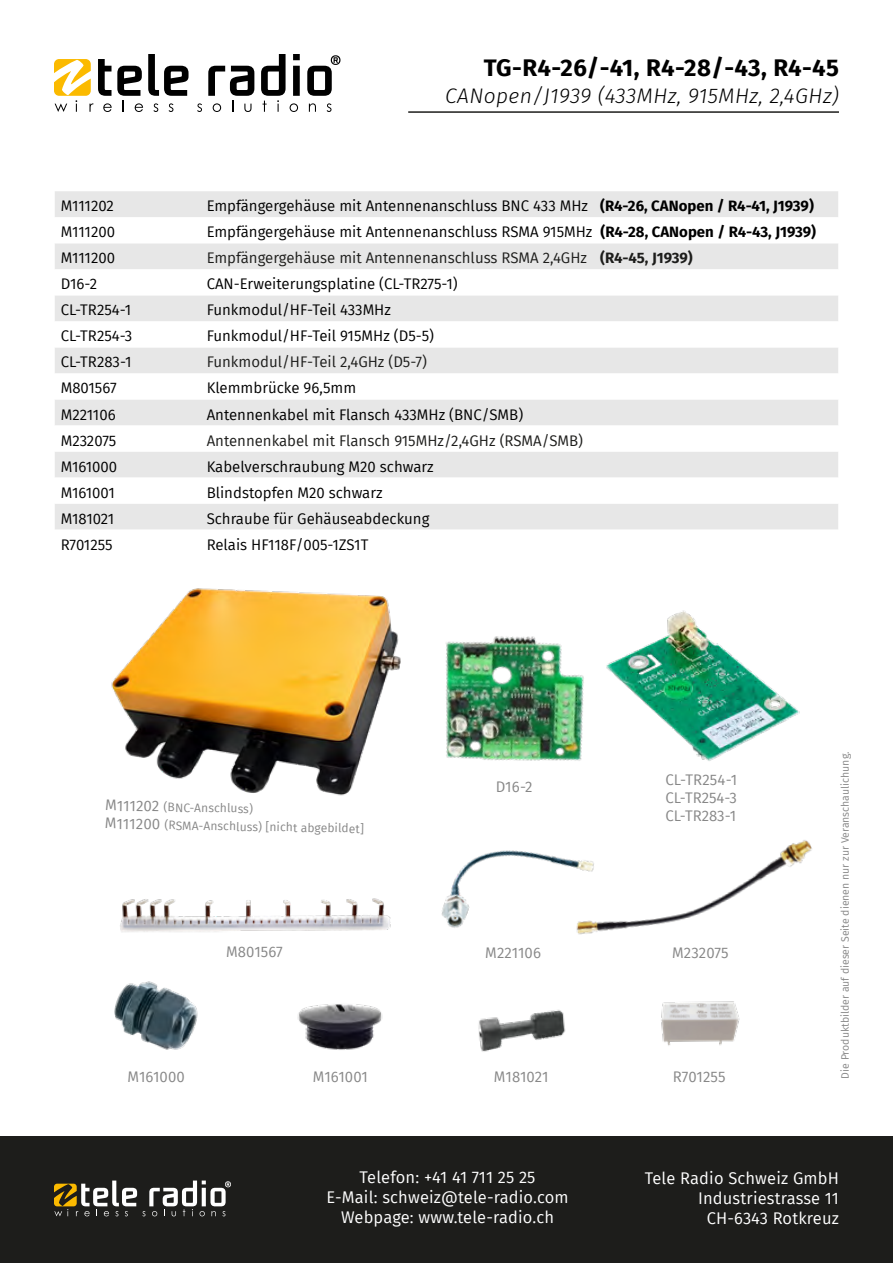
<style>
.page{position:relative;width:893px;height:1263px;background:#fff}
.page>*{position:absolute;margin:0;border:0;box-sizing:border-box;transform-origin:0 0}
.t1{font:700 24px "Fira Sans";color:#000}
.t2{font:italic 300 21px "Fira Sans";letter-spacing:.02em;color:#000}
.t3{font:16.5px/19.8px "Fira Sans";letter-spacing:.01em;color:#fff;text-align:center}
.t4{font:15px "Fira Sans";color:#000}
.t5{font:15px "Fira Sans";color:#1d1d1b}
.t6{font:15px/18px "Fira Sans";color:#878787;text-align:justify}
.t7{font:12px/18px "Fira Sans";color:#878787}
.t8{font:10.5px "Fira Sans";color:#878787}
.s1{font-weight:700}
.s2{font-size:15px}
</style>
<div class="page">
<svg style="left:197px;top:103px;width:5px;height:9px"></svg>
<svg style="left:309px;top:103px;width:7px;height:9px"></svg>
<svg style="left:327px;top:103px;width:4px;height:9px"></svg>
<svg style="left:54px;top:54px;width:135px;height:58px"></svg>
<svg style="left:208px;top:66px;width:46px;height:46px"></svg>
<svg style="left:261px;top:54px;width:39px;height:58px"></svg>
<svg style="left:307px;top:55px;width:33px;height:41px"></svg>
<div style="left:1px;top:1136px;width:892px;height:126px;background:#1d1d1b"></div>
<svg style="left:54px;top:1180px;width:177px;height:36px"></svg>
<hr style="left:408px;top:111px;width:431px;height:2px;background:#1d1d1b">
<div style="left:55px;top:191px;width:783px;height:26px;background:#e7e7e7"></div>
<svg style="left:55px;top:243px;width:783px;height:287px;fill:#e7e7e7"></svg>
<img style="left:120px;top:898px;width:271px;height:34px">
<img style="left:114px;top:981px;width:84px;height:69px">
<img style="left:297px;top:1004px;width:86px;height:46px">
<img style="left:613px;top:610px;width:187px;height:151px">
<img style="left:661px;top:1001px;width:79px;height:45px">
<img style="left:478px;top:1009px;width:88px;height:43px">
<img style="left:111px;top:588px;width:290px;height:208px">
<img style="left:445px;top:636px;width:168px;height:125px">
<img style="left:441px;top:850px;width:117px;height:78px">
<img style="left:558px;top:840px;width:254px;height:95px">
<h1 class="t1" style="left:484px;top:48px;width:357px">TG-R4-26/-41, R4-28/-43, R4-45</h1>
<h2 class="t2" style="left:445px;top:81px;width:395px">CANopen/J1939 (433MHz, 915MHz, 2,4GHz)</h2>
<p class="t4" style="left:61px;top:195px;width:55px">M111202</p>
<p class="t4" style="left:207px;top:195px;width:609px">Empfängergehäuse mit Antennenanschluss BNC 433 MHz <span class="s1">(R4-26, CANopen / R4-41, J1939)</span></p>
<p class="t4" style="left:61px;top:221px;width:56px">M111200</p>
<p class="t4" style="left:207px;top:221px;width:611px">Empfängergehäuse mit Antennenanschluss RSMA 915MHz <span class="s1">(R4-28, CANopen / R4-43, J1939)</span></p>
<p class="t4" style="left:61px;top:247px;width:56px">M111200</p>
<p class="t5" style="left:207px;top:247px;width:488px">Empfängergehäuse mit Antennenanschluss RSMA 2,4GHz <span class="s1">(R4-45, J1939)</span></p>
<p class="t4" style="left:61px;top:273px;width:38px">D16-2</p>
<p class="t4" style="left:207px;top:273px;width:253px">CAN-Erweiterungsplatine (CL-TR275-1)</p>
<p class="t4" style="left:61px;top:299px;width:72px">CL-TR254-1</p>
<p class="t4" style="left:207px;top:299px;width:186px">Funkmodul/HF-Teil 433MHz</p>
<p class="t4" style="left:61px;top:325px;width:73px">CL-TR254-3</p>
<p class="t4" style="left:207px;top:325px;width:229px">Funkmodul/HF-Teil 915MHz (D5-5)</p>
<p class="t4" style="left:61px;top:351px;width:72px">CL-TR283-1</p>
<p class="t5" style="left:207px;top:351px;width:222px">Funkmodul/HF-Teil 2,4GHz (D5-7)</p>
<p class="t4" style="left:61px;top:377px;width:57px">M801567</p>
<p class="t4" style="left:207px;top:377px;width:151px">Klemmbrücke 96,5mm</p>
<p class="t4" style="left:61px;top:403px;width:56px">M221106</p>
<p class="t4" style="left:207px;top:403px;width:318px">Antennenkabel mit Flansch 433MHz (BNC/SMB)</p>
<p class="t4" style="left:61px;top:429px;width:57px">M232075</p>
<p class="t5" style="left:207px;top:429px;width:378px">Antennenkabel mit Flansch 915MHz/2,4GHz (RSMA/SMB)</p>
<p class="t4" style="left:61px;top:455px;width:58px">M161000</p>
<p class="t4" style="left:207px;top:455px;width:228px">Kabelverschraubung M20 schwarz</p>
<p class="t4" style="left:61px;top:481px;width:56px">M161001</p>
<p class="t4" style="left:207px;top:481px;width:177px">Blindstopfen M20 schwarz</p>
<p class="t4" style="left:61px;top:507px;width:55px">M181021</p>
<p class="t4" style="left:207px;top:507px;width:224px">Schraube für Gehäuseabdeckung</p>
<p class="t4" style="left:61px;top:533px;width:53px">R701255</p>
<p class="t4" style="left:207px;top:533px;width:163px">Relais HF118F/005-1ZS1T</p>
<p class="t7" style="left:105px;top:797px;width:260px;rotate:1deg"><span class="s2">M111202</span> (BNC-Anschluss)<br><span class="s2">M111200</span> (RSMA-Anschluss) [nicht abgebildet]</p>
<p class="t6" style="left:226px;top:942px;width:58px">M801567</p>
<p class="t6" style="left:127px;top:1067px;width:59px">M161000</p>
<p class="t6" style="left:313px;top:1067px;width:57px">M161001</p>
<p class="t6" style="left:496px;top:778px;width:38px">D16-2</p>
<p class="t6" style="left:665px;top:770px;width:73px">CL-TR254-1<br>CL-TR254-3<br>CL-TR283-1</p>
<p class="t6" style="left:485px;top:943px;width:57px">M221106</p>
<p class="t6" style="left:672px;top:944px;width:58px">M232075</p>
<p class="t6" style="left:494px;top:1067px;width:56px">M181021</p>
<p class="t6" style="left:673px;top:1067px;width:54px">R701255</p>
<p class="t8" style="left:837px;top:1078px;width:328px;rotate:-90deg">Die Produktbilder auf dieser Seite dienen nur zur Veranschaulichung.</p>
<p class="t3" style="left:326px;top:1167px;width:244px">Telefon: +41 41 711 25 25<br>E-Mail: schweiz@tele-radio.com<br>Webpage: www.tele-radio.ch</p>
<p class="t3" style="left:645px;top:1168px;width:196px;text-align:right">Tele Radio Schweiz GmbH<br>Industriestrasse 11<br>CH-6343 Rotkreuz</p>
</div>
